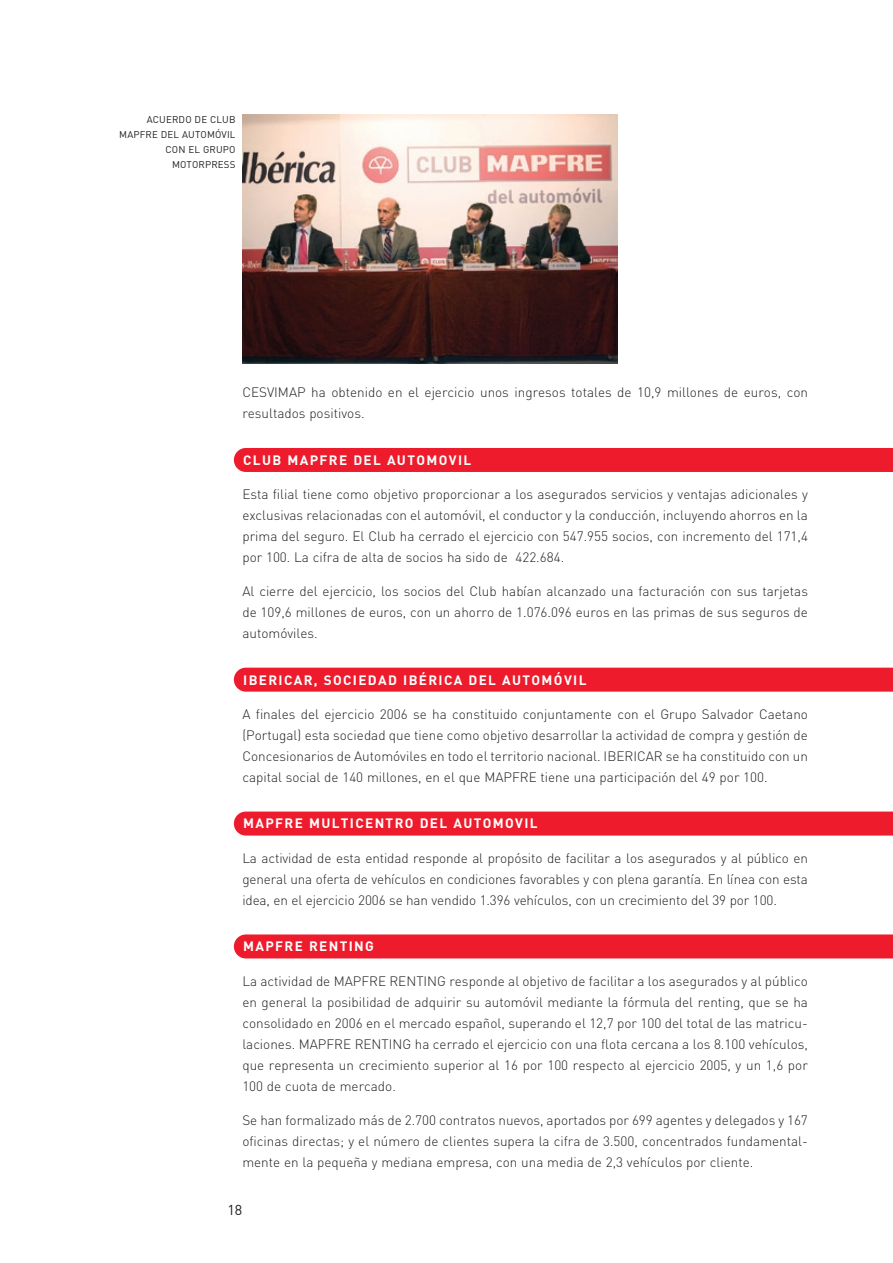
<style>
.page{position:relative;width:893px;height:1263px;background:#fff}
.page>*{position:absolute;margin:0;border:0;box-sizing:border-box;transform-origin:0 0}
.t1{font:14.25px "DIN";color:#231f20}
.t2{font:300 13.5px/21px "DIN";color:#231f20;text-align:justify}
.t3{font:700 13.5px "DIN";letter-spacing:.1em;color:#fff}
.t4{font:9.75px/15px "DIN";letter-spacing:.015em;color:#231f20;text-align:right}
</style>
<div class="page">
<div style="left:234px;top:448px;width:659px;height:24px;background:#ee1b2c"></div>
<div style="left:234px;top:668px;width:659px;height:24px;background:#ee1b2c"></div>
<div style="left:234px;top:811px;width:659px;height:24px;background:#ee1b2c"></div>
<div style="left:234px;top:934px;width:659px;height:24px;background:#ee1b2c"></div>
<img style="left:243px;top:115px;width:374px;height:248px">
<p class="t4" style="left:119px;top:112px;width:118px">ACUERDO DE CLUB<br>MAPFRE DEL AUTOMÓVIL<br>CON EL GRUPO<br>MOTORPRESS</p>
<p class="t2" style="left:242px;top:382px;width:567px">CESVIMAP ha obtenido en el ejercicio unos ingresos totales de 10,9 millones de euros, con resultados positivos.</p>
<p class="t3" style="left:243px;top:451px;width:229px">CLUB MAPFRE DEL AUTOMOVIL</p>
<p class="t2" style="left:242px;top:484px;width:567px">Esta filial tiene como objetivo proporcionar a los asegurados servicios y ventajas adicionales y exclusivas relacionadas con el automóvil, el conductor y la conducción, incluyendo ahorros en la prima del seguro. El Club ha cerrado el ejercicio con 547.955 socios, con incremento del 171,4 por 100. La cifra de alta de socios ha sido de 422.684.</p>
<p class="t2" style="left:242px;top:581px;width:567px">Al cierre del ejercicio, los socios del Club habían alcanzado una facturación con sus tarjetas de 109,6 millones de euros, con un ahorro de 1.076.096 euros en las primas de sus seguros de automóviles.</p>
<p class="t3" style="left:243px;top:671px;width:345px">IBERICAR, SOCIEDAD IBÉRICA DEL AUTOMÓVIL</p>
<p class="t2" style="left:242px;top:703px;width:567px">A finales del ejercicio 2006 se ha constituido conjuntamente con el Grupo Salvador Caetano (Portugal) esta sociedad que tiene como objetivo desarrollar la actividad de compra y gestión de Concesionarios de Automóviles en todo el territorio nacional. IBERICAR se ha constituido con un capital social de 140 millones, en el que MAPFRE tiene una participación del 49 por 100.</p>
<p class="t3" style="left:243px;top:815px;width:296px">MAPFRE MULTICENTRO DEL AUTOMOVIL</p>
<p class="t2" style="left:242px;top:847px;width:567px">La actividad de esta entidad responde al propósito de facilitar a los asegurados y al público en general una oferta de vehículos en condiciones favorables y con plena garantía. En línea con esta idea, en el ejercicio 2006 se han vendido 1.396 vehículos, con un crecimiento del 39 por 100.</p>
<p class="t3" style="left:243px;top:938px;width:132px">MAPFRE RENTING</p>
<p class="t2" style="left:242px;top:970px;width:567px">La actividad de MAPFRE RENTING responde al objetivo de facilitar a los asegurados y al público en general la posibilidad de adquirir su automóvil mediante la fórmula del renting, que se ha consolidado en 2006 en el mercado español, superando el 12,7 por 100 del total de las matricu&shy;laciones. MAPFRE RENTING ha cerrado el ejercicio con una flota cercana a los 8.100 vehículos, que representa un crecimiento superior al 16 por 100 respecto al ejercicio 2005, y un 1,6 por 100 de cuota de mercado.</p>
<p class="t2" style="left:242px;top:1109px;width:567px">Se han formalizado más de 2.700 contratos nuevos, aportados por 699 agentes y delegados y 167 oficinas directas; y el número de clientes supera la cifra de 3.500, concentrados fundamental&shy;mente en la pequeña y mediana empresa, con una media de 2,3 vehículos por cliente.</p>
<p class="t1" style="left:227px;top:1201px;width:16px">18</p>
</div>
